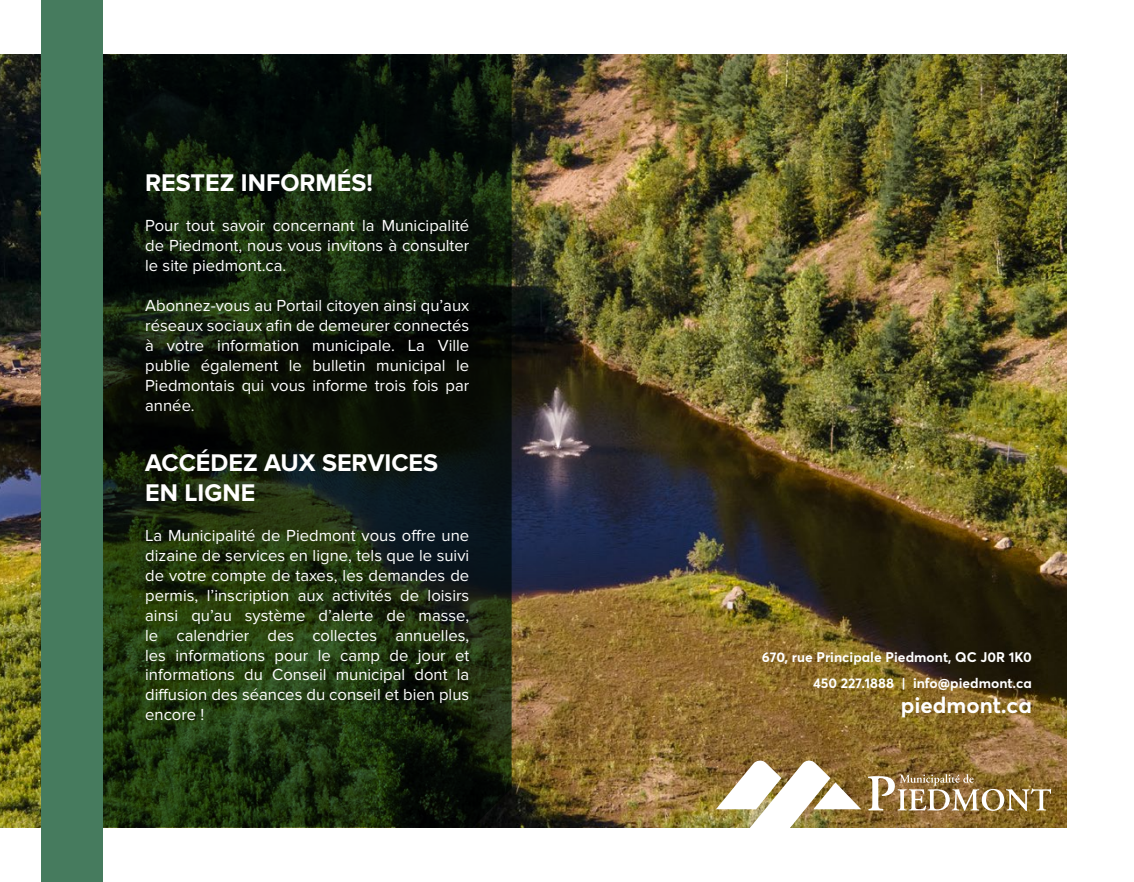
<style>
.page{position:relative;width:1134px;height:882px;background:#fff}
.page>*{position:absolute;margin:0;border:0;box-sizing:border-box;transform-origin:0 0}
.t1{font:700 25.03px/30.1px "Proxima Nova";color:#fff}
.t2{font:700 22.22px "Averta";color:#fff}
.t3{font:16.62px/19.9px "Proxima Nova";color:#fff;text-align:justify}
.t4{font:700 13.83px/25.7px "Averta";color:#fff;text-align:right}
</style>
<div class="page">
<img style="left:0;top:54px;width:1067px;height:774px">
<svg style="left:103px;top:54px;width:409px;height:774px"></svg>
<div style="left:41px;top:0;width:62px;height:882px;background:#467b5e"></div>
<img style="left:717px;top:761px;width:144px;height:67px">
<svg style="left:868px;top:774px;width:183px;height:37px"></svg>
<h1 class="t1" style="left:145px;top:169px;width:229px">RESTEZ INFORMÉS!</h1>
<p class="t3" style="left:145px;top:216px;width:326px">Pour tout savoir concernant la Municipalité de Piedmont, nous vous invitons à consulter le site piedmont.ca.</p>
<p class="t3" style="left:145px;top:296px;width:326px">Abonnez-vous au Portail citoyen ainsi qu’aux réseaux sociaux afin de demeurer connectés à votre information municipale. La Ville publie également le bulletin municipal le Piedmontais qui vous informe trois fois par année.</p>
<h1 class="t1" style="left:145px;top:448px;width:294px">ACCÉDEZ AUX SERVICES<br>EN LIGNE</h1>
<p class="t3" style="left:145px;top:526px;width:326px">La Municipalité de Piedmont vous offre une dizaine de services en ligne, tels que le suivi de votre compte de taxes, les demandes de permis, l’inscription aux activités de loisirs ainsi qu’au système d’alerte de masse, le calendrier des collectes annuelles, les informations pour le camp de jour et informations du Conseil municipal dont la diffusion des séances du conseil et bien plus encore !</p>
<p class="t4" style="left:762px;top:644px;width:271px">670, rue Principale Piedmont, QC J0R 1K0<br>450 227.1888 | info@piedmont.ca</p>
<h2 class="t2" style="left:901px;top:691px;width:133px">piedmont.ca</h2>
</div>
